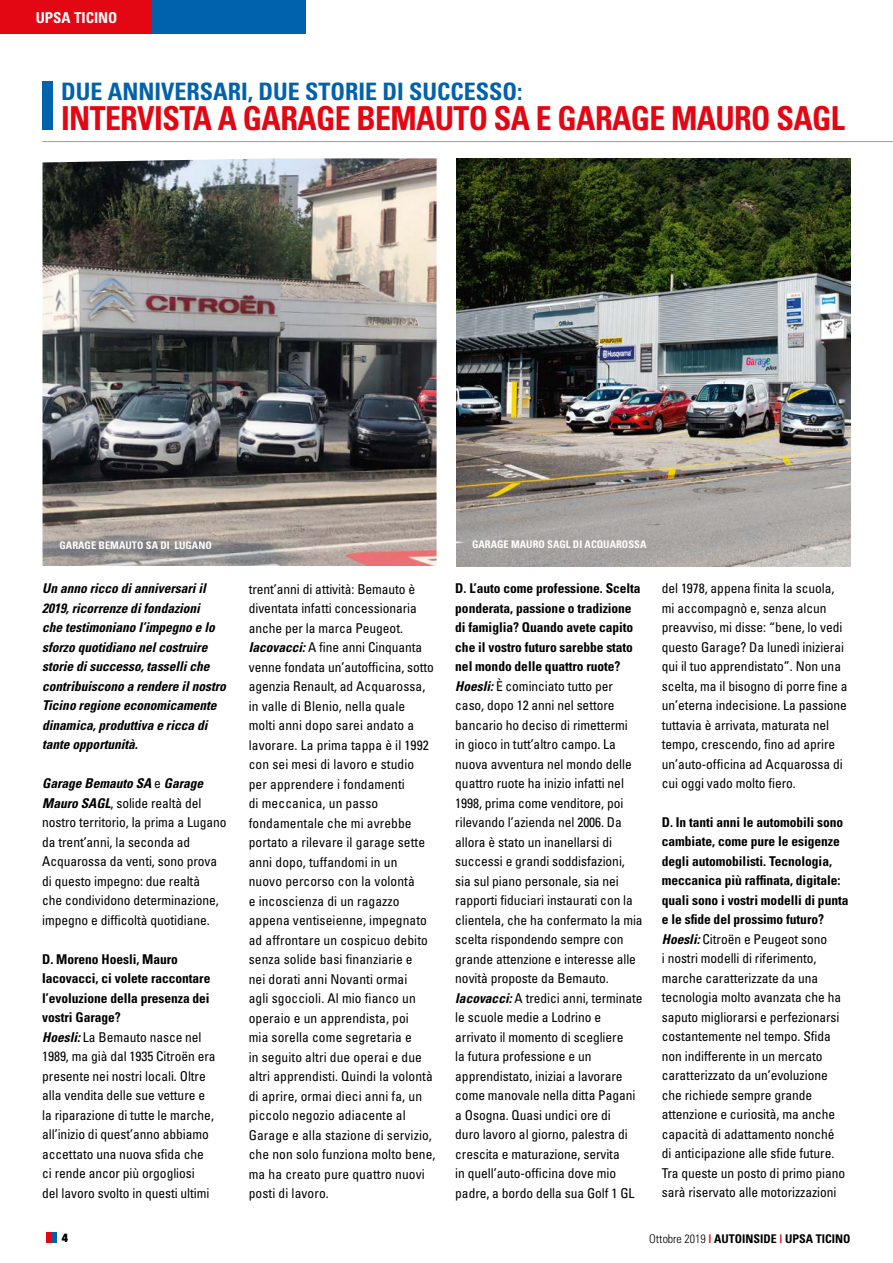
<style>
.page{position:relative;width:893px;height:1263px;background:#fff}
.page>*{position:absolute;margin:0;border:0;box-sizing:border-box;transform-origin:0 0}
.t1{font:700 condensed 33px "Univers";letter-spacing:-.02em;color:#e30613;scale:.96 1}
.t2{font:700 condensed 24px "Univers";color:#0061ad}
.t3{font:700 condensed 15px "Univers";color:#fff}
.t4{font:condensed 13.5px/19.5px "Univers";letter-spacing:-.005em;color:#000}
.t5{font:italic 700 condensed 13.5px/19.5px "Univers";letter-spacing:-.005em;color:#000}
.t6{font:700 condensed 12px "Univers";color:#000}
.t7{font:900 condensed 12px "Helvetica Neue LT Pro";color:#000}
.t8{font:700 condensed 10.5px "Univers";color:#fff}
.s1{font-weight:700;font-style:italic}
.s2{font-weight:700}
.s3{font-weight:300}
.s4{color:#e30613}
</style>
<div class="page">
<div style="left:0;top:0;width:162px;height:34px;background:#e30613"></div>
<div style="left:153px;top:0;width:153px;height:34px;background:#0061ad"></div>
<svg style="left:46px;top:1232px;width:6px;height:10px"></svg>
<div style="left:52px;top:1232px;width:5px;height:10px;background:#0061ad"></div>
<hr style="left:42px;top:141px;width:851px;height:1px;background:#9d9d9c">
<div style="left:43px;top:81px;width:10px;height:49px;background:#0061ad"></div>
<img style="left:43px;top:158px;width:394px;height:408px">
<img style="left:456px;top:158px;width:394px;height:408px">
<p class="t3" style="left:36px;top:9px;width:83px">UPSA TICINO</p>
<h2 class="t2" style="left:61px;top:76px;width:463px">DUE ANNIVERSARI, DUE STORIE DI SUCCESSO:</h2>
<h1 class="t1" style="left:61px;top:98px;width:818px">INTERVISTA A GARAGE BEMAUTO SA E GARAGE MAURO SAGL</h1>
<p class="t8" style="left:60px;top:538px;width:154px">GARAGE BEMAUTO SA DI LUGANO</p>
<p class="t8" style="left:472px;top:538px;width:176px">GARAGE MAURO SAGL DI ACQUAROSSA</p>
<p class="t5" style="left:42px;top:579px;width:185px">Un anno ricco di anniversari il<br>2019, ricorrenze di fondazioni<br>che testimoniano l’impegno e lo sforzo quotidiano nel costruire storie di successo, tasselli che contribuiscono a rendere il nostro<br>Ticino regione economicamente dinamica, produttiva e ricca di tante opportunità.</p>
<p class="t4" style="left:42px;top:773px;width:186px"><span class="s1">Garage Bemauto SA</span> e <span class="s1">Garage<br>Mauro SAGL</span>, solide realtà del nostro territorio, la prima a Lugano da trent’anni, la seconda ad<br>Acquarossa da venti, sono prova di questo impegno: due realtà<br>che condividono determinazione, impegno e difficoltà quotidiane.</p>
<p class="t4" style="left:42px;top:949px;width:175px"><span class="s2">D. Moreno Hoesli, Mauro<br>Iacovacci, ci volete raccontare l’evoluzione della presenza dei vostri Garage?<br></span><span class="s1">Hoesli:</span> La Bemauto nasce nel<br>1989, ma già dal 1935 Citroën era presente nei nostri locali. Oltre alla vendita delle sue vetture e la riparazione di tutte le marche, all’inizio di quest’anno abbiamo accettato una nuova sfida che ci rende ancor più orgogliosi<br>del lavoro svolto in questi ultimi</p>
<p class="t4" style="left:249px;top:579px;width:188px">trent’anni di attività: Bemauto è diventata infatti concessionaria anche per la marca Peugeot.<br><span class="s1">Iacovacci:</span> A fine anni Cinquanta venne fondata un’autofficina, sotto agenzia Renault, ad Acquarossa, in valle di Blenio, nella quale<br>molti anni dopo sarei andato a lavorare. La prima tappa è il 1992 con sei mesi di lavoro e studio per apprendere i fondamenti<br>di meccanica, un passo fondamentale che mi avrebbe portato a rilevare il garage sette anni dopo, tuffandomi in un<br>nuovo percorso con la volontà<br>e incoscienza di un ragazzo appena ventiseienne, impegnato ad affrontare un cospicuo debito senza solide basi finanziarie e<br>nei dorati anni Novanti ormai<br>agli sgoccioli. Al mio fianco un operaio e un apprendista, poi<br>mia sorella come segretaria e<br>in seguito altri due operai e due altri apprendisti. Quindi la volontà di aprire, ormai dieci anni fa, un piccolo negozio adiacente al<br>Garage e alla stazione di servizio, che non solo funziona molto bene, ma ha creato pure quattro nuovi posti di lavoro.</p>
<p class="t4" style="left:455px;top:578px;width:189px"><span class="s2">D. L’auto come professione. Scelta ponderata, passione o tradizione di famiglia? Quando avete capito che il vostro futuro sarebbe stato nel mondo delle quattro ruote?<br></span><span class="s1">Hoesli:</span> È cominciato tutto per caso, dopo 12 anni nel settore bancario ho deciso di rimettermi<br>in gioco in tutt’altro campo. La nuova avventura nel mondo delle quattro ruote ha inizio infatti nel<br>1998, prima come venditore, poi rilevando l’azienda nel 2006. Da allora è stato un inanellarsi di successi e grandi soddisfazioni, sia sul piano personale, sia nei rapporti fiduciari instaurati con la clientela, che ha confermato la mia scelta rispondendo sempre con grande attenzione e interesse alle novità proposte da Bemauto.<br><span class="s1">Iacovacci:</span> A tredici anni, terminate le scuole medie a Lodrino e arrivato il momento di scegliere<br>la futura professione e un apprendistato, iniziai a lavorare come manovale nella ditta Pagani a Osogna. Quasi undici ore di<br>duro lavoro al giorno, palestra di crescita e maturazione, servita<br>in quell’auto-officina dove mio padre, a bordo della sua Golf 1 GL</p>
<p class="t4" style="left:662px;top:579px;width:187px">del 1978, appena finita la scuola, mi accompagnò e, senza alcun preavviso, mi disse: “bene, lo vedi questo Garage? Da lunedì inizierai qui il tuo apprendistato”. Non una scelta, ma il bisogno di porre fine a un’eterna indecisione. La passione tuttavia è arrivata, maturata nel tempo, crescendo, fino ad aprire un’auto-officina ad Acquarossa di cui oggi vado molto fiero.</p>
<p class="t4" style="left:662px;top:812px;width:188px"><span class="s2">D. In tanti anni le automobili sono cambiate, come pure le esigenze degli automobilisti. Tecnologia, meccanica più raffinata, digitale: quali sono i vostri modelli di punta e le sfide del prossimo futuro?<br></span><span class="s1">Hoesli:</span> Citroën e Peugeot sono<br>i nostri modelli di riferimento, marche caratterizzate da una tecnologia molto avanzata che ha saputo migliorarsi e perfezionarsi costantemente nel tempo. Sfida non indifferente in un mercato caratterizzato da un’evoluzione che richiede sempre grande attenzione e curiosità, ma anche capacità di adattamento nonché<br>di anticipazione alle sfide future.<br>Tra queste un posto di primo piano sarà riservato alle motorizzazioni</p>
<p class="t7" style="left:62px;top:1230px;width:8px">4</p>
<p class="t6" style="left:649px;top:1231px;width:203px"><span class="s3">Ottobre 2019</span> <span class="s4">|</span> AUTOINSIDE <span class="s4">|</span> UPSA TICINO</p>
</div>
